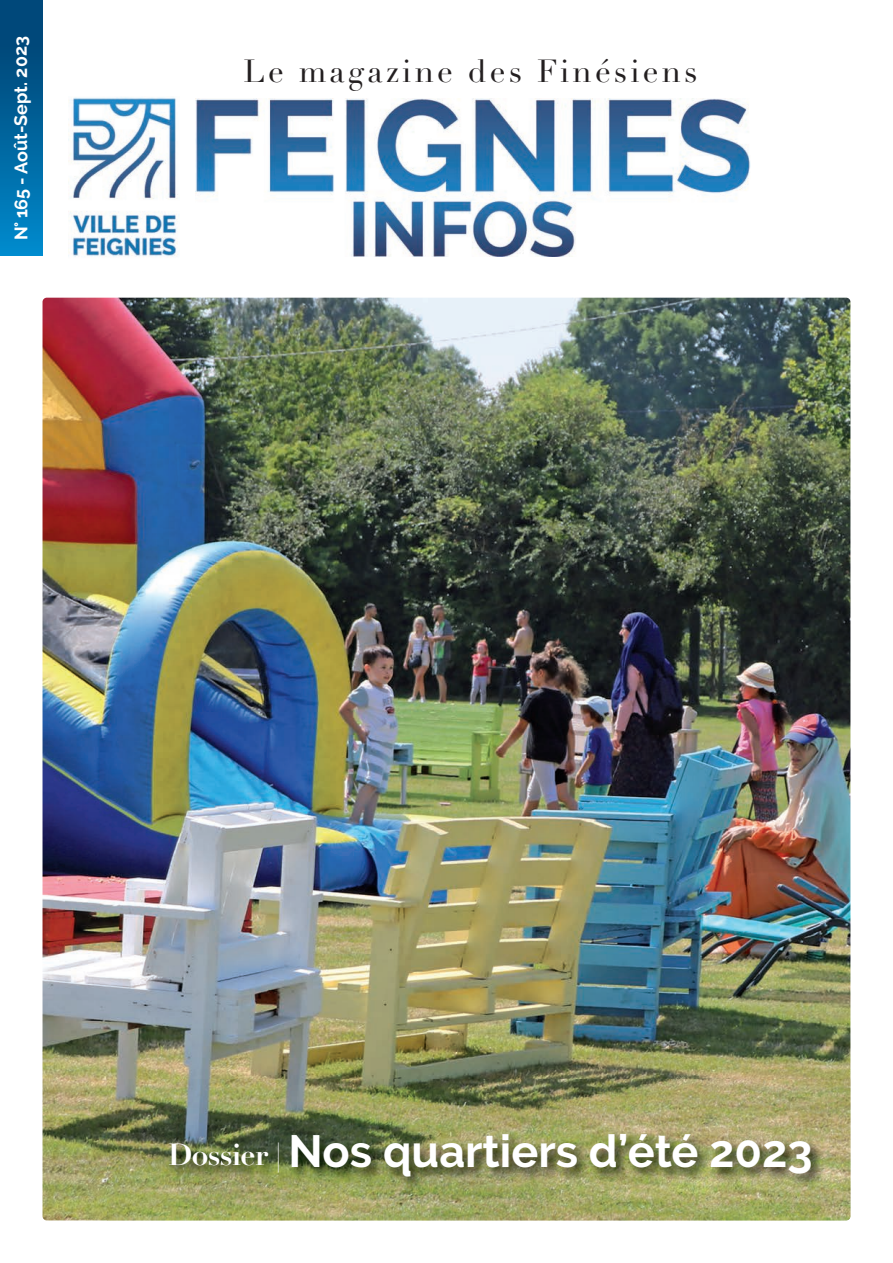
<style>
.page{position:relative;width:893px;height:1263px;background:#fff}
.page>*{position:absolute;margin:0;border:0;box-sizing:border-box;transform-origin:0 0}
.t1{font:700 45px "Raleway";color:#fff}
.t2{font:31.5px "Didot LT Std";letter-spacing:.1em;color:#231f20}
.t3{font:700 18px "Raleway";letter-spacing:-.005em;color:#fff}
.s1{font-family:"Didot LT Std";font-size:30px}
</style>
<div class="page">
<img style="left:43px;top:298px;width:807px;height:922px">
<img style="left:196px;top:98px;width:554px;height:158px">
<img style="left:69px;top:97px;width:109px;height:160px">
<div style="left:0;top:0;width:43px;height:255px;background:linear-gradient(to bottom,#003e6d,#0088ca)"></div>
<img style="left:107px;top:1079px;width:743px;height:141px">
<p class="t3" style="left:11px;top:240px;width:206px;rotate:-90deg">N° 165 - Août-Sept. 2023</p>
<p class="t2" style="left:243px;top:60px;width:456px">Le magazine des Finésiens</p>
<p class="t1" style="left:168px;top:1125px;width:646px"><span class="s1">Dossier |</span> Nos quartiers d’été 2023</p>
</div>
